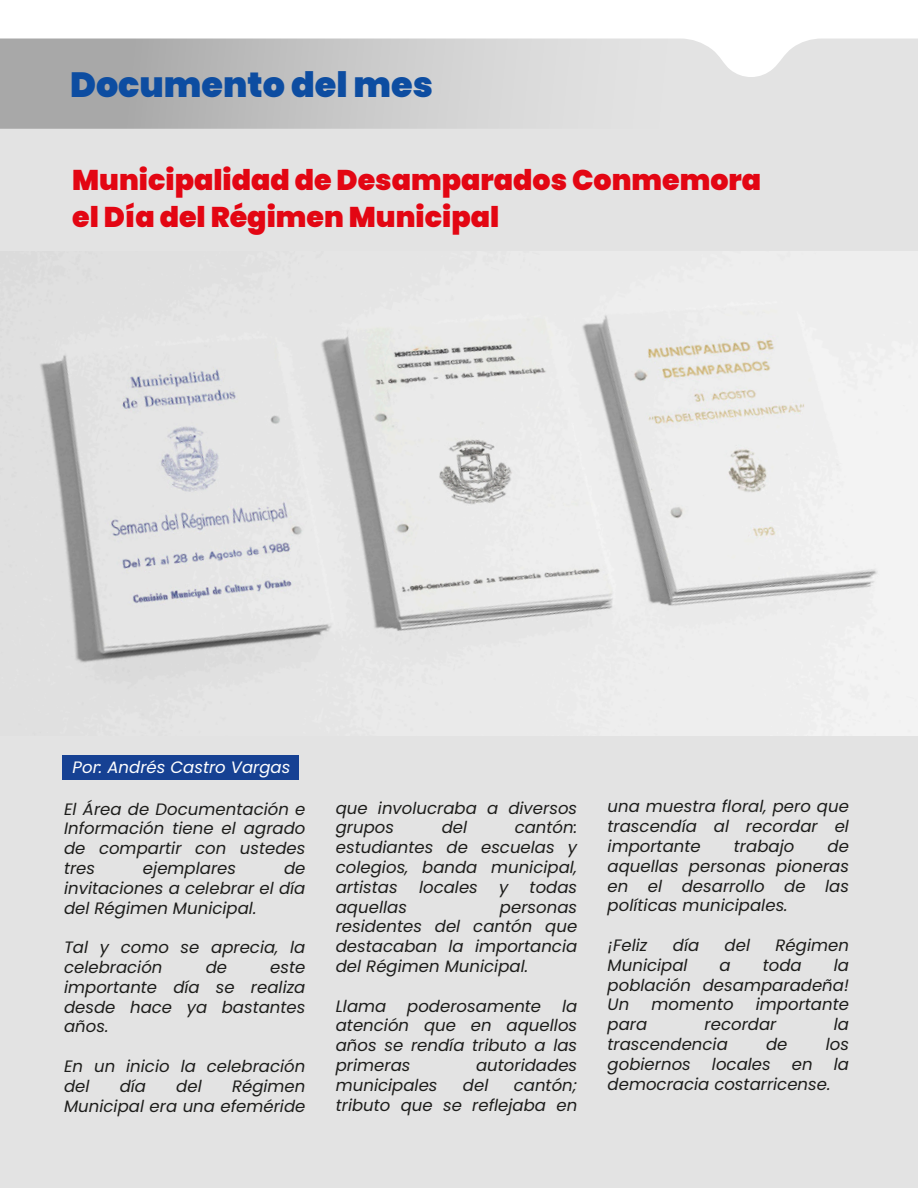
<style>
.page{position:relative;width:918px;height:1188px;background:#fff}
.page>*{position:absolute;margin:0;border:0;box-sizing:border-box;transform-origin:0 0}
.t1{font:900 34.95px "Poppins";color:#0d4da1}
.t2{font:900 28.5px/37.2px "Poppins";color:#e30613}
.t3{font:italic 16.5px/19.8px "Poppins";color:#1d1d1b;text-align:justify}
.t4{font:italic 16.5px "Poppins";color:#fff}
</style>
<div class="page">
<div style="left:0;top:84px;width:918px;height:1104px;background:#e3e3e3"></div>
<svg style="left:0;top:39px;width:918px;height:90px"></svg>
<div style="left:62px;top:755px;width:237px;height:25px;background:#164193"></div>
<img style="left:40px;top:251px;width:878px;height:485px">
<h1 class="t1" style="left:70px;top:65px;width:364px">Documento del mes</h1>
<h2 class="t2" style="left:72px;top:162px;width:691px">Municipalidad de Desamparados Conmemora el Día del Régimen Municipal</h2>
<p class="t4" style="left:73px;top:758px;width:219px">Por: Andrés Castro Vargas</p>
<p class="t3" style="left:64px;top:799px;width:243px">El Área de Documentación e Información tiene el agrado de compartir con ustedes tres</p>
<p class="t3" style="left:143px;top:858px;width:95px">ejemplares</p>
<p class="t3" style="left:64px;top:858px;width:243px;text-indent:220px">de invitaciones a celebrar el día del Régimen Municipal.</p>
<p class="t3" style="left:64px;top:938px;width:243px">Tal y como se aprecia, la celebración</p>
<p class="t3" style="left:206px;top:957px;width:23px">de</p>
<p class="t3" style="left:64px;top:957px;width:243px;text-indent:206px">este importante día se realiza desde hace ya bastantes años.</p>
<p class="t3" style="left:64px;top:1056px;width:243px">En un inicio la celebración del</p>
<p class="t3" style="left:64px;top:1076px;width:243px;text-align:right">Régimen<br>Municipal era una efeméride</p>
<p class="t3" style="left:120px;top:1076px;width:28px">día</p>
<p class="t3" style="left:176px;top:1076px;width:27px">del</p>
<p class="t3" style="left:336px;top:798px;width:243px">que involucraba a diversos grupos</p>
<p class="t3" style="left:336px;top:818px;width:243px;text-indent:179px">cantón: estudiantes de escuelas y colegios, banda municipal, artistas</p>
<p class="t3" style="left:442px;top:818px;width:27px">del</p>
<p class="t3" style="left:419px;top:877px;width:60px">locales</p>
<p class="t3" style="left:499px;top:877px;width:11px">y</p>
<p class="t3" style="left:530px;top:877px;width:49px">todas</p>
<p class="t3" style="left:336px;top:897px;width:73px">aquellas</p>
<p class="t3" style="left:336px;top:897px;width:243px;text-indent:164px">personas residentes del cantón que destacaban la importancia del Régimen Municipal.</p>
<p class="t3" style="left:336px;top:996px;width:52px">Llama</p>
<p class="t3" style="left:407px;top:996px;width:135px">poderosamente</p>
<p class="t3" style="left:336px;top:996px;width:243px;text-indent:226px">la atención que en aquellos años se rendía tributo a las primeras</p>
<p class="t3" style="left:476px;top:1055px;width:103px">autoridades</p>
<p class="t3" style="left:336px;top:1075px;width:243px;text-align:right">cantón;<br>tributo que se reflejaba en</p>
<p class="t3" style="left:336px;top:1075px;width:103px">municipales</p>
<p class="t3" style="left:463px;top:1075px;width:27px">del</p>
<p class="t3" style="left:608px;top:797px;width:243px">una muestra floral, pero que trascendía al recordar el importante</p>
<p class="t3" style="left:734px;top:836px;width:62px">trabajo</p>
<p class="t3" style="left:608px;top:836px;width:243px;text-indent:220px">de aquellas personas pioneras en el desarrollo de las políticas municipales.</p>
<p class="t3" style="left:608px;top:935px;width:41px">¡Feliz</p>
<p class="t3" style="left:673px;top:935px;width:28px">día</p>
<p class="t3" style="left:725px;top:935px;width:27px">del</p>
<p class="t3" style="left:776px;top:935px;width:75px">Régimen</p>
<p class="t3" style="left:608px;top:955px;width:82px">Municipal</p>
<p class="t3" style="left:720px;top:955px;width:13px">a</p>
<p class="t3" style="left:763px;top:955px;width:40px">toda</p>
<p class="t3" style="left:608px;top:955px;width:243px;text-indent:226px">la población desamparadeña!<br>Un</p>
<p class="t3" style="left:652px;top:995px;width:84px">momento</p>
<p class="t3" style="left:756px;top:995px;width:95px">importante</p>
<p class="t3" style="left:608px;top:1015px;width:41px">para</p>
<p class="t3" style="left:705px;top:1015px;width:73px">recordar</p>
<p class="t3" style="left:834px;top:1015px;width:17px">la</p>
<p class="t3" style="left:608px;top:1034px;width:122px">trascendencia</p>
<p class="t3" style="left:766px;top:1034px;width:23px">de</p>
<p class="t3" style="left:826px;top:1034px;width:25px">los</p>
<p class="t3" style="left:608px;top:1054px;width:85px">gobiernos</p>
<p class="t3" style="left:712px;top:1054px;width:60px">locales</p>
<p class="t3" style="left:792px;top:1054px;width:22px">en</p>
<p class="t3" style="left:834px;top:1054px;width:17px">la</p>
<p class="t3" style="left:608px;top:1074px;width:225px">democracia costarricense.</p>
</div>
